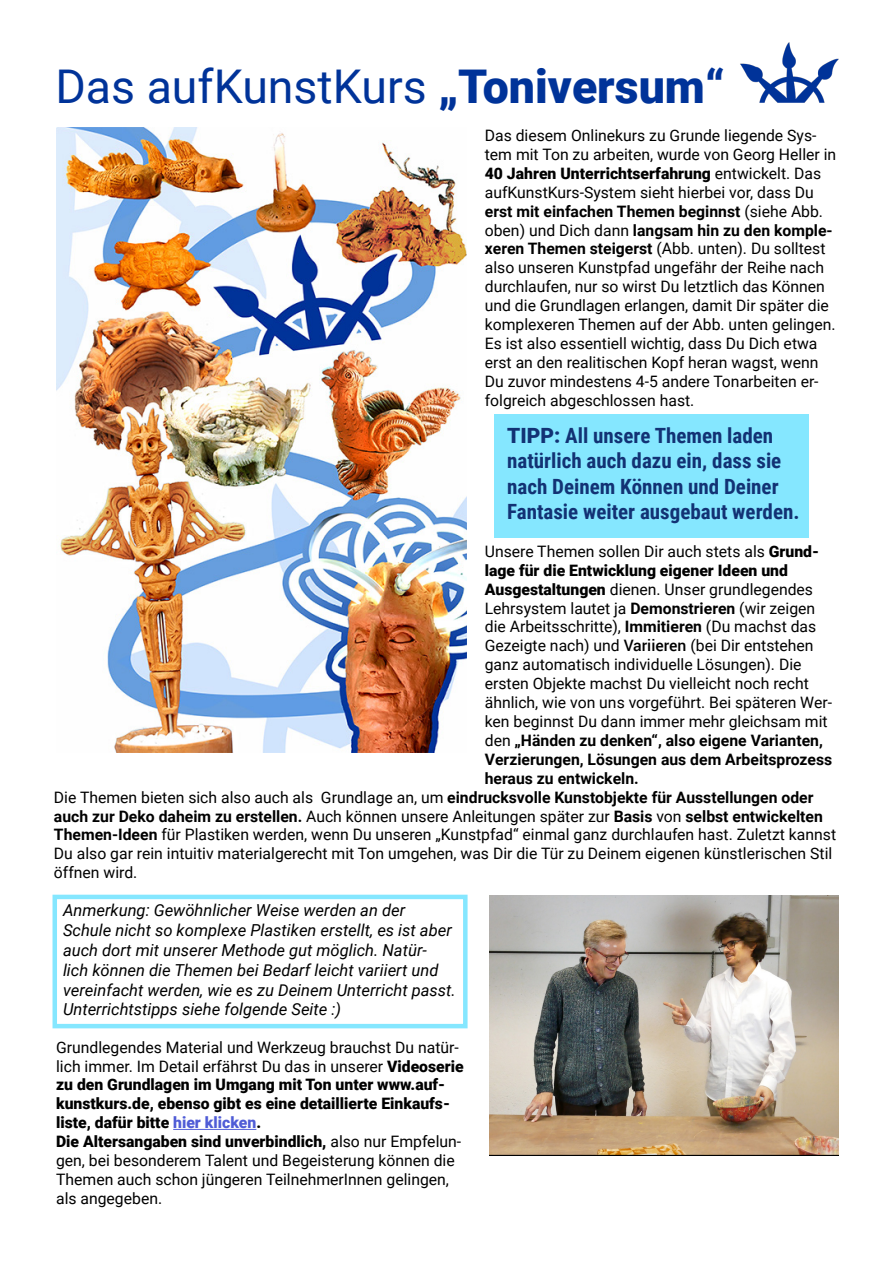
<style>
.page{position:relative;width:893px;height:1263px;background:#fff}
.page>*{position:absolute;margin:0;border:0;box-sizing:border-box;transform-origin:0 0}
.t1{font:46.5px "Roboto";color:#039}
.t2{font:700 21px/25.2px "Roboto Condensed";color:#123274}
.t3{font:italic 16.5px/19.8px "Roboto";color:#000}
.t4{font:15.75px/18.9px "Roboto";color:#000}
.t5{font:700 15.75px "Roboto";color:#000}
.t6{font:900 15.75px "Roboto";color:#000}
.s1{font-weight:900}
.s2{font-weight:700}
.s3{font-family:"Roboto";font-weight:900}
.s4{font-weight:500}
.s5{font-weight:400}
.s6{font-weight:900;color:#4f5cd6}
</style>
<div class="page">
<img style="left:490px;top:895px;width:349px;height:261px">
<hr style="left:173px;top:1129px;width:83px;height:1px;background:#4f5cd6">
<div style="left:495px;top:415px;width:314px;height:123px;background:#85e7ff"></div>
<img style="left:56px;top:128px;width:411px;height:625px">
<img style="left:740px;top:42px;width:99px;height:61px">
<div style="left:53px;top:895px;width:415px;height:133px;border:4px solid #85e7ff"></div>
<h1 class="t1" style="left:55px;top:54px;width:671px">Das aufKunstKurs <span class="s1">„Toniversum“</span></h1>
<p class="t4" style="left:485px;top:125px;width:353px">Das diesem Onlinekurs zu Grunde liegende Sys&shy;tem mit Ton zu arbeiten, wurde von Georg Heller in <span class="s1">40 Jahren Unterrichtserfahrung</span> entwickelt. Das aufKunstKurs-System sieht hierbei vor, dass Du <span class="s2">erst mit einfachen Themen beginnst</span> (siehe Abb. oben) und Dich dann <span class="s2">langsam hin zu den komple&shy;xeren Themen steigerst</span> (Abb. unten). Du solltest also unseren Kunstpfad ungefähr der Reihe nach durchlaufen, nur so wirst Du letztlich das Können und die Grundlagen erlangen, damit Dir später die komplexeren Themen auf der Abb. unten gelingen.<br>Es ist also essentiell wichtig, dass Du Dich etwa erst an den realitischen Kopf heran wagst, wenn Du zuvor mindestens 4-5 andere Tonarbeiten er&shy;folgreich abgeschlossen hast.</p>
<h2 class="t2" style="left:507px;top:422px;width:294px"><span class="s3">TIPP:</span> All unsere Themen laden natürlich auch dazu ein, dass sie nach Deinem Können und Deiner<br>Fantasie weiter ausgebaut werden.</h2>
<p class="t4" style="left:485px;top:541px;width:336px">Unsere Themen sollen Dir auch stets als <span class="s1">Grund-</span></p>
<p class="t6" style="left:485px;top:559px;width:305px">lage für die Entwicklung eigener Ideen und</p>
<p class="t4" style="left:485px;top:579px;width:330px"><span class="s1">Ausgestaltungen</span> dienen. Unser grundlegendes</p>
<p class="t4" style="left:485px;top:598px;width:332px">Lehrsystem lautet ja <span class="s2">Demonstrieren</span> (wir zeigen</p>
<p class="t4" style="left:485px;top:617px;width:333px">die Arbeitsschritte), <span class="s2">Immitieren</span> (Du machst das</p>
<p class="t4" style="left:485px;top:636px;width:330px">Gezeigte nach) und <span class="s4">Variieren</span> (bei Dir entstehen</p>
<p class="t4" style="left:485px;top:655px;width:318px">ganz automatisch individuelle Lösungen). Die</p>
<p class="t4" style="left:485px;top:673px;width:326px">ersten Objekte machst Du vielleicht noch recht</p>
<p class="t4" style="left:485px;top:692px;width:349px">ähnlich, wie von uns vorgeführt. Bei späteren Wer-</p>
<p class="t4" style="left:485px;top:711px;width:344px">ken beginnst Du dann immer mehr gleichsam mit</p>
<p class="t5" style="left:485px;top:729px;width:340px"><span class="s5">den</span> „Händen zu denken“, also eigene Varianten,</p>
<p class="t5" style="left:485px;top:748px;width:349px">Verzierungen, Lösungen aus dem Arbeitsprozess</p>
<p class="t5" style="left:485px;top:767px;width:156px">heraus zu entwickeln.</p>
<p class="t5" style="left:54px;top:786px;width:761px"><span class="s5">Die Themen bieten sich also auch als Grundlage an, um</span> eindrucksvolle Kunstobjekte für Ausstellungen oder</p>
<p class="t5" style="left:54px;top:805px;width:770px">auch zur Deko daheim zu erstellen. <span class="s5">Auch können unsere Anleitungen später zur</span> Basis <span class="s5">von</span> selbst entwickelten</p>
<p class="t4" style="left:54px;top:825px;width:784px"><span class="s2">Themen-Ideen</span> für Plastiken werden, wenn Du unseren „Kunstpfad“ einmal ganz durchlaufen hast. Zuletzt kannst</p>
<p class="t4" style="left:54px;top:844px;width:780px">Du also gar rein intuitiv materialgerecht mit Ton umgehen, was Dir die Tür zu Deinem eigenen künstlerischen Stil</p>
<p class="t4" style="left:54px;top:862px;width:85px">öffnen wird.</p>
<p class="t3" style="left:63px;top:900px;width:394px">Anmerkung: Gewöhnlicher Weise werden an der Schule nicht so komplexe Plastiken erstellt, es ist aber auch dort mit unserer Methode gut möglich. Natür&shy;lich können die Themen bei Bedarf leicht variiert und vereinfacht werden, wie es zu Deinem Unterricht passt.<br>Unterrichtstipps siehe folgende Seite :)</p>
<p class="t4" style="left:56px;top:1037px;width:409px">Grundlegendes Material und Werkzeug brauchst Du natür&shy;lich immer. Im Detail erfährst Du das in unserer <span class="s1">Videoserie zu den Grundlagen im Umgang mit Ton unter www.auf&shy;kunstkurs.de, ebenso gibt es eine detaillierte Einkaufs&shy;liste, dafür bitte</span> <span class="s6">hier klicken</span><span class="s1">.<br>Die Altersangaben sind unverbindlich,</span> also nur Empfelun&shy;gen, bei besonderem Talent und Begeisterung können die Themen auch schon jüngeren TeilnehmerInnen gelingen, als angegeben.</p>
</div>
